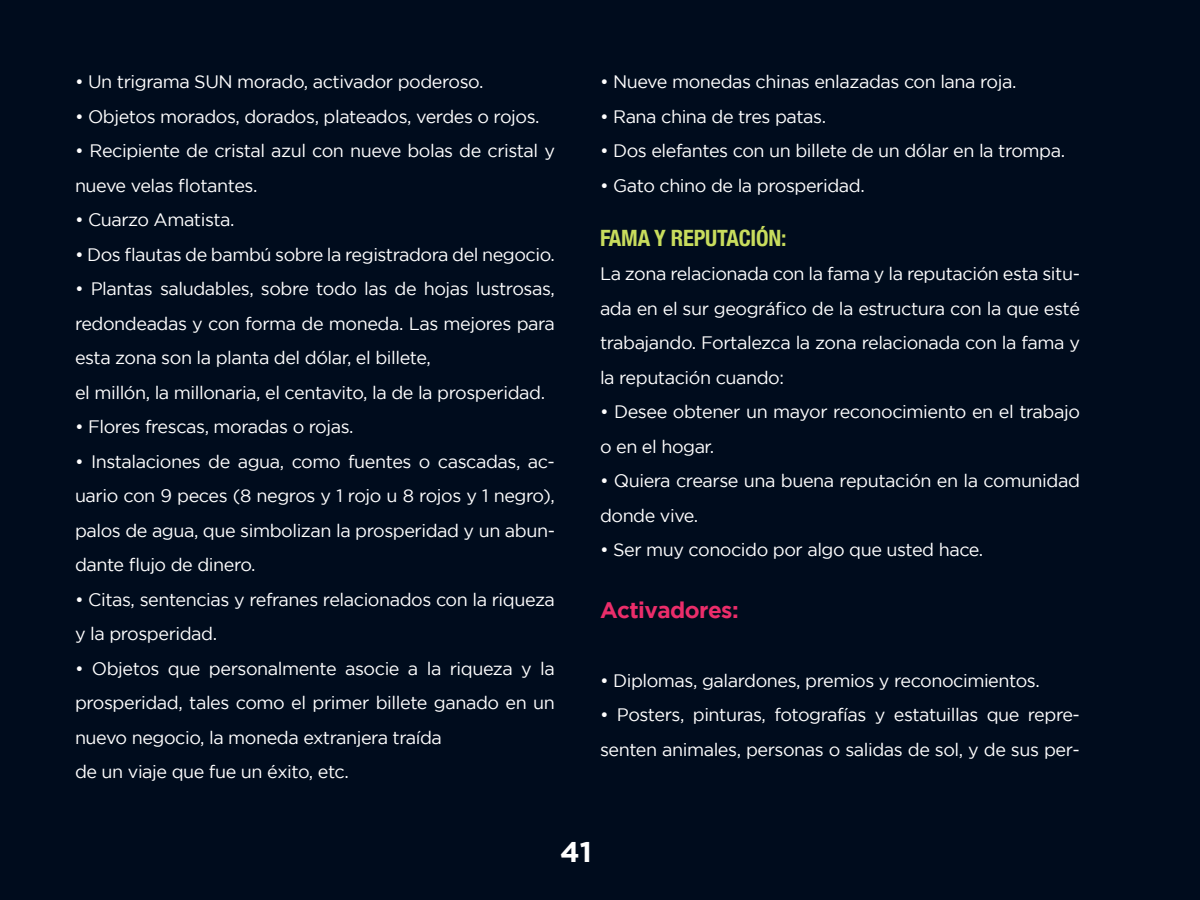
<style>
.page{position:relative;width:1200px;height:900px;background:#000c1d}
.page>*{position:absolute;margin:0;border:0;box-sizing:border-box;transform-origin:0 0}
.t1{font:700 28.5px "Gotham";color:#fff}
.t2{font:700 condensed 22.5px "Helvetica Neue";color:#c8dc5d}
.t3{font:700 22.5px "Gotham";letter-spacing:-.025em;color:#eb2d6a}
.t4{font:18px/34.5px "Gotham";letter-spacing:-.025em;color:#fff}
</style>
<div class="page">
<p class="t4" style="left:75px;top:64px;width:410px">• Un trigrama SUN morado, activador poderoso.</p>
<p class="t4" style="left:75px;top:99px;width:466px">• Objetos morados, dorados, plateados, verdes o rojos.</p>
<p class="t4" style="left:75px;top:133px;width:482px">• Recipiente de cristal azul con nueve bolas de cristal y nueve velas flotantes.</p>
<p class="t4" style="left:75px;top:202px;width:161px">• Cuarzo Amatista.</p>
<p class="t4" style="left:75px;top:237px;width:482px">• Dos flautas de bambú sobre la registradora del negocio.</p>
<p class="t4" style="left:75px;top:271px;width:482px">• Plantas saludables, sobre todo las de hojas lustrosas, redondeadas y con forma de moneda. Las mejores para esta zona son la planta del dólar, el billete,<br>el millón, la millonaria, el centavito, la de la prosperidad.</p>
<p class="t4" style="left:75px;top:409px;width:280px">• Flores frescas, moradas o rojas.</p>
<p class="t4" style="left:75px;top:444px;width:482px;text-align:justify">• Instalaciones de agua, como fuentes o cascadas, ac&shy;uario con 9 peces (8 negros y 1 rojo u 8 rojos y 1 negro), palos de agua, que simbolizan la prosperidad y un abun&shy;dante flujo de dinero.</p>
<p class="t4" style="left:75px;top:582px;width:482px">• Citas, sentencias y refranes relacionados con la riqueza y la prosperidad.</p>
<p class="t4" style="left:75px;top:651px;width:482px">• Objetos que personalmente asocie a la riqueza y la prosperidad, tales como el primer billete ganado en un nuevo negocio, la moneda extranjera traída<br>de un viaje que fue un éxito, etc.</p>
<p class="t4" style="left:600px;top:64px;width:418px">• Nueve monedas chinas enlazadas con lana roja.</p>
<p class="t4" style="left:600px;top:99px;width:228px">• Rana china de tres patas.</p>
<p class="t4" style="left:600px;top:133px;width:467px">• Dos elefantes con un billete de un dólar en la trompa.</p>
<p class="t4" style="left:600px;top:168px;width:266px">• Gato chino de la prosperidad.</p>
<p class="t2" style="left:600px;top:219px;width:84px">FAMA Y REPUT</p>
<p class="t2" style="left:727px;top:219px;width:24px">ACIÓN</p>
<p class="t2" style="left:781px;top:219px;width:7px">:</p>
<p class="t4" style="left:600px;top:256px;width:482px;text-align:justify">La zona relacionada con la fama y la reputación esta situ&shy;ada en el sur geográfico de la estructura con la que esté trabajando. Fortalezca la zona relacionada con la fama y la reputación cuando:</p>
<p class="t4" style="left:600px;top:394px;width:482px">• Desee obtener un mayor reconocimiento en el trabajo o en el hogar.</p>
<p class="t4" style="left:600px;top:463px;width:482px">• Quiera crearse una buena reputación en la comunidad donde vive.</p>
<p class="t4" style="left:600px;top:532px;width:385px">• Ser muy conocido por algo que usted hace.</p>
<p class="t3" style="left:600px;top:597px;width:140px">Activadores:</p>
<p class="t4" style="left:600px;top:663px;width:441px">• Diplomas, galardones, premios y reconocimientos.</p>
<p class="t4" style="left:600px;top:697px;width:482px">• Posters, pinturas, fotografías y estatuillas que repre&shy;senten animales, personas o salidas de sol, y de sus per-</p>
<h1 class="t1" style="left:560px;top:836px;width:33px">41</h1>
</div>
